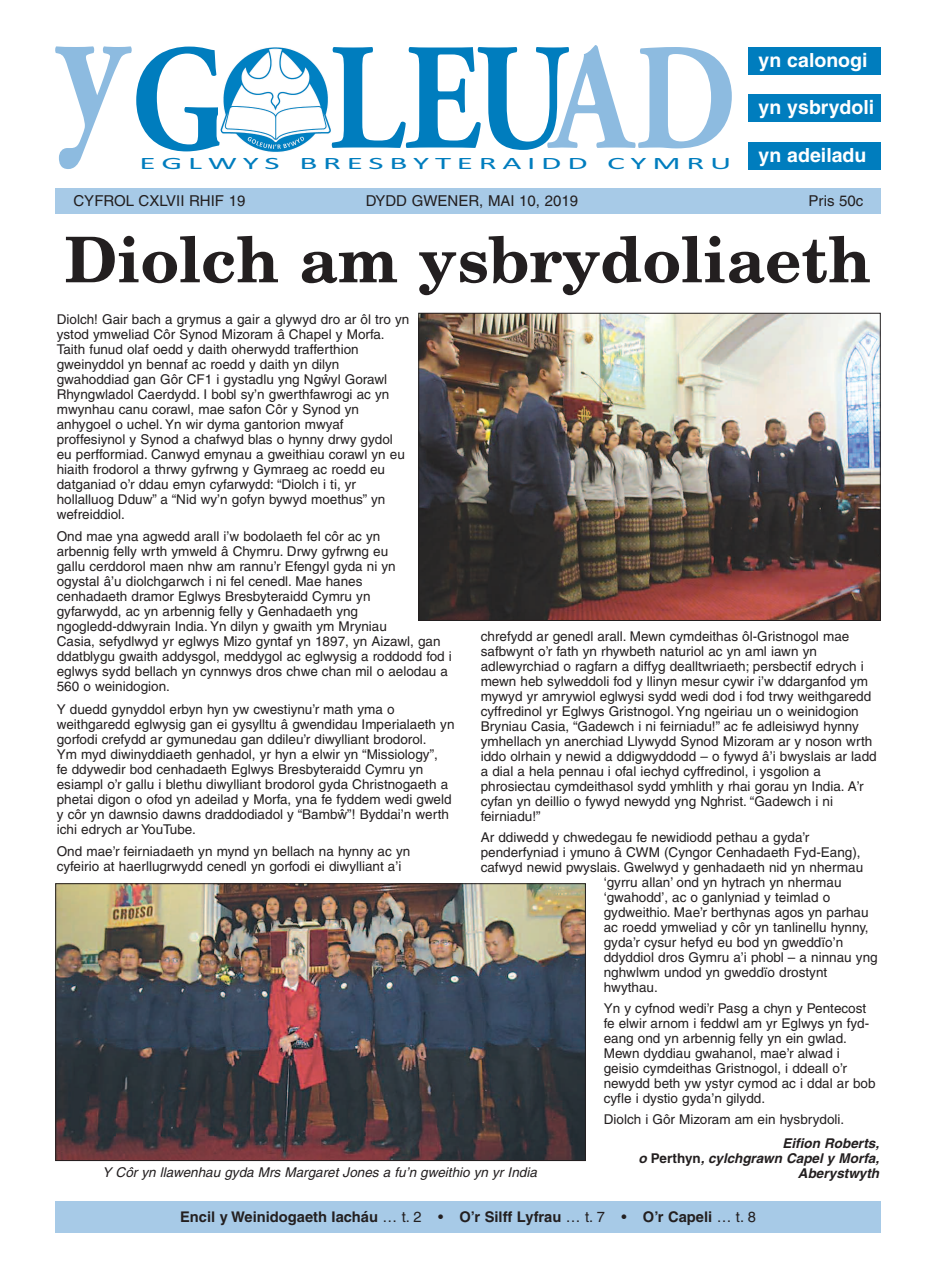
<style>
.page{position:relative;width:936px;height:1263px;background:#fff}
.page>*{position:absolute;margin:0;border:0;box-sizing:border-box;transform-origin:0 0}
.t1{font:700 187.5px "WA Gara";color:#8dbbe0;scale:.8 1}
.t2{font:700 151.5px "WA Gara";letter-spacing:-.01em;color:#007dbe;scale:.85 1}
.t3{font:700 63px "W School";color:#231f20}
.t4{font:700 19.5px "W Helv";color:#fff}
.t5{font:17.4px "Calibri";letter-spacing:.175em;color:#007dbe;scale:1.9 1}
.t6{font:15px "W Hel Plain";color:#231f20}
.t7{font:700 14.7px "W Helv";color:#231f20}
.t8{font:13.5px/15px "W Hel Plain";color:#231f20}
.t9{font:13.5px "W Helv Obl";color:#231f20}
.t10{font:13.5px/15px "W Helv Bol Obliq";color:#231f20;text-align:right}
.s1{color:#fff}
.s2{color:#8dbbe0}
.s3{font-family:"W Helv";font-weight:700}
.s4{font-family:"W Hel Plain";font-weight:400}
</style>
<div class="page">
<div style="left:55px;top:1201px;width:825px;height:32px;background:#a7cae7"></div>
<div style="left:55px;top:188px;width:825px;height:26px;background:#a7cae7"></div>
<div style="left:748px;top:47px;width:132px;height:28px;background:#007dbe"></div>
<div style="left:748px;top:94px;width:132px;height:28px;background:#007dbe"></div>
<div style="left:748px;top:142px;width:132px;height:28px;background:#007dbe"></div>
<img style="left:220px;top:47px;width:111px;height:105px">
<img style="left:57px;top:885px;width:526px;height:274px">
<div style="left:55px;top:883px;width:530px;height:278px;border:1px solid #231f20"></div>
<img style="left:420px;top:315px;width:458px;height:304px">
<div style="left:418px;top:313px;width:462px;height:308px;border:1px solid #231f20"></div>
<h2 class="t2" style="left:229px;top:7px;width:599px"><span class="s1">O</span>LEU<span class="s2">AD</span></h2>
<h1 class="t1" style="left:57px;top:-52px;width:212px">y<sub>G</sub></h1>
<p class="t5" style="left:140px;top:153px;width:313px">EGLWYS BRESBYTERAIDD CYMRU</p>
<h3 class="t4" style="left:758px;top:48px;width:110px">yn calonogi</h3>
<h3 class="t4" style="left:758px;top:96px;width:117px">yn ysbrydoli</h3>
<h3 class="t4" style="left:758px;top:144px;width:109px">yn adeiladu</h3>
<p class="t6" style="left:73px;top:192px;width:173px">CYFROL CXLVII RHIF 19</p>
<p class="t6" style="left:366px;top:192px;width:214px">DYDD GWENER, MAI 10, 2019</p>
<p class="t6" style="left:808px;top:192px;width:56px">Pris 50c</p>
<h3 class="t3" style="left:65px;top:224px;width:808px">Diolch am ysbrydoliaeth</h3>
<p class="t8" style="left:57px;top:311px;width:354px">Diolch! Gair bach a grymus a gair a glywyd dro ar ôl tro yn ystod ymweliad Côr Synod Mizoram â Chapel y Morfa.<br>Taith funud olaf oedd y daith oherwydd trafferthion gweinyddol yn bennaf ac roedd y daith yn dilyn gwahoddiad gan Gôr CF1 i gystadlu yng Ngfiyl Gorawl Rhyngwladol Caerdydd. I bobl sy’n gwerthfawrogi ac yn mwynhau canu corawl, mae safon Côr y Synod yn anhygoel o uchel. Yn wir dyma gantorion mwyaf proffesiynol y Synod a chafwyd blas o hynny drwy gydol eu perfformiad. Canwyd emynau a gweithiau corawl yn eu hiaith frodorol a thrwy gyfrwng y Gymraeg ac roedd eu datganiad o’r ddau emyn cyfarwydd: “Diolch i ti, yr hollalluog Dduw” a “Nid wy’n gofyn bywyd moethus” yn wefreiddiol.</p>
<p class="t8" style="left:57px;top:529px;width:396px">Ond mae yna agwedd arall i’w bodolaeth fel côr ac yn<br>arbennig felly wrth ymweld â Chymru. Drwy gyfrwng eu<br>gallu cerddorol maen nhw am rannu’r Efengyl gyda ni yn<br>ogystal â’u diolchgarwch i ni fel cenedl. Mae hanes<br>cenhadaeth dramor Eglwys Bresbyteraidd Cymru yn<br>gyfarwydd, ac yn arbennig felly y Genhadaeth yng ngogledd-ddwyrain India. Yn dilyn y gwaith ym Mryniau<br>Casia, sefydlwyd yr eglwys Mizo gyntaf yn 1897, yn Aizawl, gan ddatblygu gwaith addysgol, meddygol ac eglwysig a roddodd fod i eglwys sydd bellach yn cynnwys dros chwe chan mil o aelodau a 560 o weinidogion.</p>
<p class="t8" style="left:57px;top:701px;width:399px">Y duedd gynyddol erbyn hyn yw cwestiynu’r math yma o weithgaredd eglwysig gan ei gysylltu â gwendidau Imperialaeth yn gorfodi crefydd ar gymunedau gan ddileu’r diwylliant brodorol.<br>Ym myd diwinyddiaeth genhadol, yr hyn a elwir yn “Missiology”,<br>fe ddywedir bod cenhadaeth Eglwys Bresbyteraidd Cymru yn esiampl o’r gallu i blethu diwylliant brodorol gyda Christnogaeth a phetai digon o ofod yn adeilad y Morfa, yna fe fyddem wedi gweld y côr yn dawnsio dawns draddodiadol y “Bambfi”! Byddai’n werth ichi edrych ar YouTube.</p>
<p class="t8" style="left:57px;top:844px;width:355px">Ond mae’r feirniadaeth yn mynd yn bellach na hynny ac yn cyfeirio at haerllugrwydd cenedl yn gorfodi ei diwylliant a’i</p>
<p class="t8" style="left:480px;top:628px;width:397px">chrefydd ar genedl arall. Mewn cymdeithas ôl-Gristnogol mae safbwynt o’r fath yn rhywbeth naturiol ac yn aml iawn yn adlewyrchiad o ragfarn a diffyg dealltwriaeth; persbectif edrych i mewn heb sylweddoli fod y llinyn mesur cywir i’w ddarganfod ym mywyd yr amrywiol eglwysi sydd wedi dod i fod trwy weithgaredd cyffredinol yr Eglwys Gristnogol. Yng ngeiriau un o weinidogion Bryniau Casia, “Gadewch i ni feirniadu!” ac fe adleisiwyd hynny ymhellach yn anerchiad Llywydd Synod Mizoram ar y noson wrth iddo olrhain y newid a ddigwyddodd – o fywyd â’i bwyslais ar ladd a dial a hela pennau i ofal iechyd cyffredinol, i ysgolion a phrosiectau cymdeithasol sydd ymhlith y rhai gorau yn India. A’r cyfan yn deillio o fywyd newydd yng Nghrist. “Gadewch i ni feirniadu!”</p>
<p class="t8" style="left:480px;top:829px;width:330px">Ar ddiwedd y chwedegau fe newidiodd pethau a gyda’r</p>
<p class="t8" style="left:480px;top:844px;width:381px">penderfyniad i ymuno â CWM (Cyngor Cenhadaeth Fyd-Eang),</p>
<p class="t8" style="left:480px;top:859px;width:384px">cafwyd newid pwyslais. Gwelwyd y genhadaeth nid yn nhermau</p>
<p class="t8" style="left:603px;top:874px;width:239px">‘gyrru allan’ ond yn hytrach yn nhermau</p>
<p class="t8" style="left:603px;top:889px;width:228px">‘gwahodd’, ac o ganlyniad y teimlad o</p>
<p class="t8" style="left:603px;top:904px;width:266px">gydweithio. Mae’r berthynas agos yn parhau</p>
<p class="t8" style="left:603px;top:919px;width:266px">ac roedd ymweliad y côr yn tanlinellu hynny,</p>
<p class="t8" style="left:603px;top:934px;width:241px">gyda’r cysur hefyd eu bod yn gweddïo’n</p>
<p class="t8" style="left:603px;top:949px;width:275px">ddyddiol dros Gymru a’i phobl – a ninnau yng</p>
<p class="t8" style="left:603px;top:964px;width:225px">nghwlwm undod yn gweddïo drostynt</p>
<p class="t8" style="left:603px;top:979px;width:56px">hwythau.</p>
<p class="t8" style="left:603px;top:1000px;width:273px">Yn y cyfnod wedi’r Pasg a chyn y Pentecost fe elwir arnom i feddwl am yr Eglwys yn fyd&shy;eang ond yn arbennig felly yn ein gwlad.<br>Mewn dyddiau gwahanol, mae’r alwad i geisio cymdeithas Gristnogol, i ddeall o’r newydd beth yw ystyr cymod ac i ddal ar bob cyfle i dystio gyda’n gilydd.</p>
<p class="t8" style="left:603px;top:1111px;width:242px">Diolch i Gôr Mizoram am ein hysbrydoli.</p>
<p class="t10" style="left:638px;top:1135px;width:242px">Eifion Roberts,<br>o <span class="s3">Perthyn</span>, cylchgrawn Capel y Morfa,<br>Aberystwyth</p>
<p class="t7" style="left:180px;top:1208px;width:577px">Encil y Weinidogaeth Iacháu <span class="s4">… t. 2 •</span> O’r Silff Lyfrau <span class="s4">… t. 7 •</span> O’r Capeli <span class="s4">… t. 8</span></p>
<p class="t9" style="left:102px;top:1165px;width:436px">Y Côr yn llawenhau gyda Mrs Margaret Jones a fu’n gweithio yn yr India</p>
</div>
